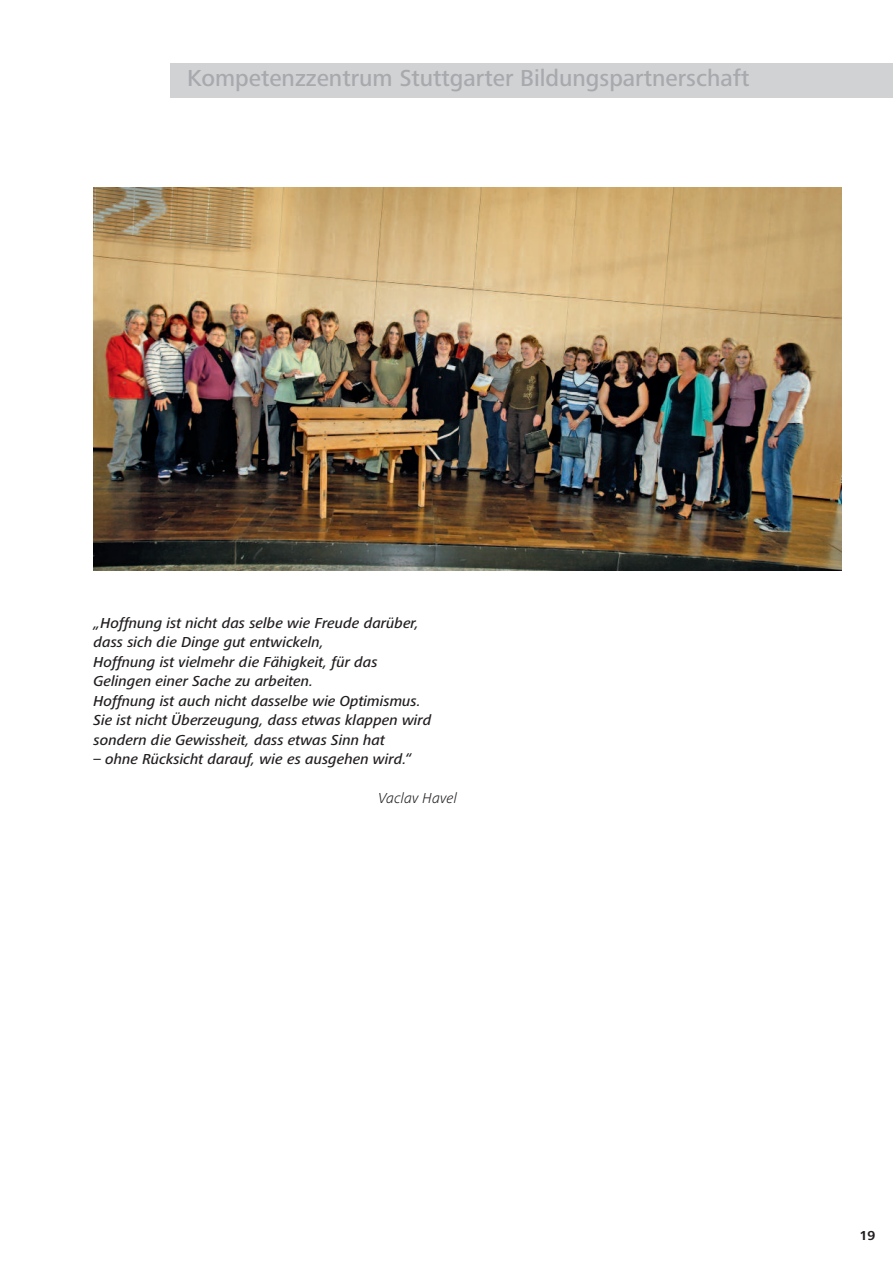
<style>
.page{position:relative;width:893px;height:1263px;background:#fff}
.page>*{position:absolute;margin:0;border:0;box-sizing:border-box;transform-origin:0 0}
.t1{font:500 24px "Frutiger Next Pro";color:#a8a9ad}
.t2{font:italic 500 15px/19.5px "Frutiger Next Pro";color:#231f20}
.t3{font:italic 300 15px "Frutiger Next Pro";color:#231f20}
.t4{font:700 13.5px "Frutiger Next Pro";color:#231f20}
</style>
<div class="page">
<div style="left:170px;top:64px;width:723px;height:34px;background:#d1d2d4"></div>
<img style="left:94px;top:188px;width:748px;height:382px">
<h1 class="t1" style="left:187px;top:70px;width:564px">Kompetenzzentrum Stuttgarter Bildungspartnerschaft</h1>
<p class="t2" style="left:94px;top:615px;width:339px">„Hoffnung ist nicht das selbe wie Freude darüber, dass sich die Dinge gut entwickeln,<br>Hoffnung ist vielmehr die Fähigkeit, für das Gelingen einer Sache zu arbeiten.<br>Hoffnung ist auch nicht dasselbe wie Optimismus.<br>Sie ist nicht Überzeugung, dass etwas klappen wird sondern die Gewissheit, dass etwas Sinn hat</p>
<p class="t2" style="left:94px;top:751px;width:320px">– ohne Rücksicht darauf, wie es ausgehen wird.“</p>
<p class="t3" style="left:378px;top:793px;width:80px">Vaclav Havel</p>
<p class="t4" style="left:859px;top:1231px;width:17px">19</p>
</div>
